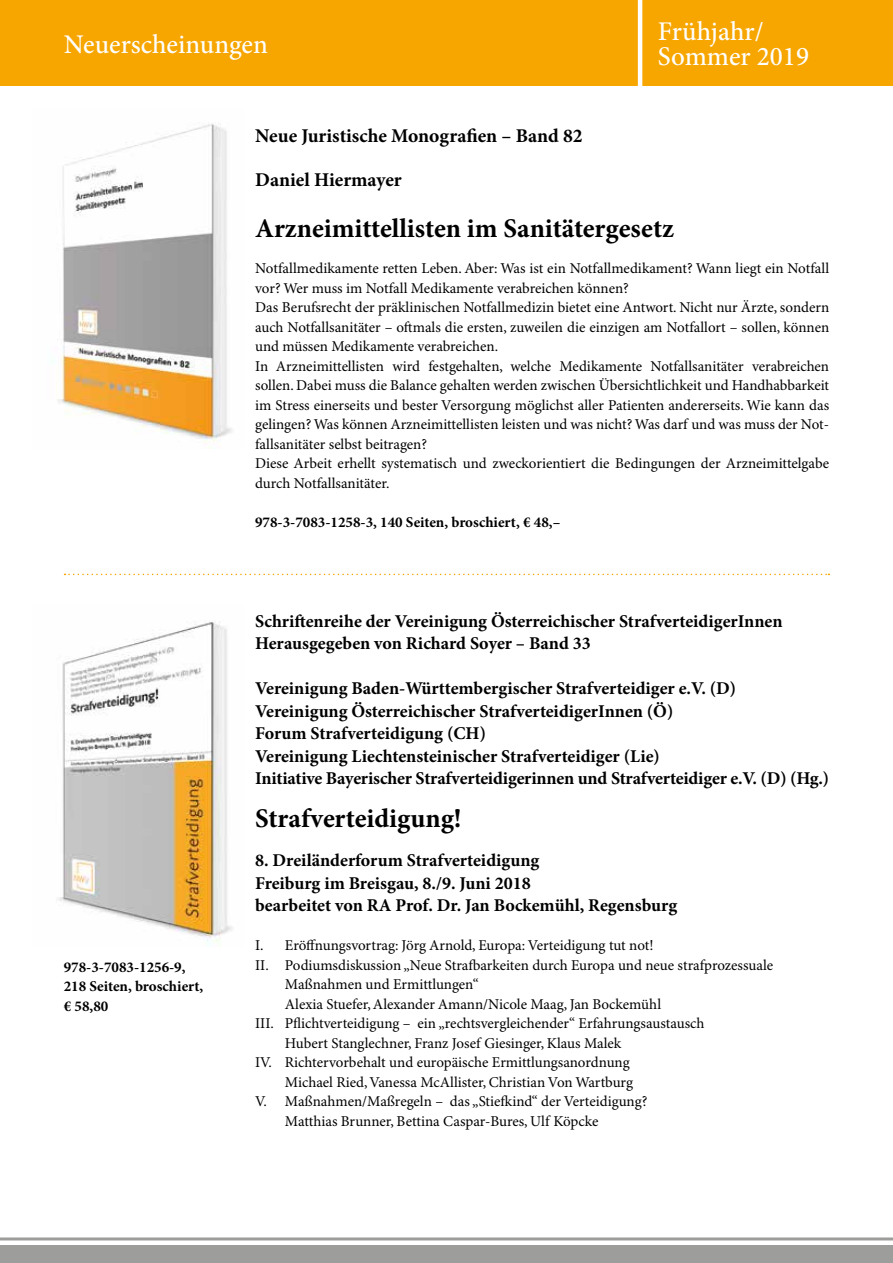
<style>
.page{position:relative;width:893px;height:1263px;background:#fff}
.page>*{position:absolute;margin:0;border:0;box-sizing:border-box;transform-origin:0 0}
.t1{font:700 27px "Minion Pro";color:#000}
.t2{font:500 27px/25.5px "Minion Pro";color:#fff}
.t3{font:700 19.5px "Minion Pro";color:#000}
.t4{font:700 18px/22.5px "Minion Pro";letter-spacing:-.005em;color:#000}
.t5{font:15px/19.5px "Minion Pro";color:#000}
.t6{font:700 15px/19.5px "Minion Pro";color:#000}
</style>
<div class="page">
<div style="left:0;top:1246px;width:893px;height:17px;background:#9d9d9c"></div>
<hr style="left:0;top:1237px;width:893px;height:3px;background:#9d9d9c">
<div style="left:0;top:0;width:893px;height:85px;background:#f7a600"></div>
<hr style="left:638px;top:0;width:4px;height:97px;background:#fff">
<img style="left:57px;top:124px;width:175px;height:324px">
<img style="left:57px;top:621px;width:175px;height:322px">
<svg style="left:65px;top:574px;width:764px;height:1px"></svg>
<h1 class="t2" style="left:64px;top:32px;width:206px">Neuerscheinungen</h1>
<h1 class="t2" style="left:658px;top:18px;width:153px">Frühjahr/<br>Sommer 2019</h1>
<p class="t6" style="left:64px;top:957px;width:141px">978-3-7083-1256-9,<br>218 Seiten, broschiert, € 58,80</p>
<h2 class="t3" style="left:255px;top:122px;width:329px">Neue Juristische Monografien – Band 82</h2>
<h2 class="t3" style="left:255px;top:166px;width:148px">Daniel Hiermayer</h2>
<h1 class="t1" style="left:255px;top:209px;width:421px">Arzneimittellisten im Sanitätergesetz</h1>
<p class="t5" style="left:255px;top:259px;width:576px">Notfallmedikamente retten Leben. Aber: Was ist ein Notfallmedikament? Wann liegt ein Notfall vor? Wer muss im Notfall Medikamente verabreichen können?<br>Das Berufsrecht der präklinischen Notfallmedizin bietet eine Antwort. Nicht nur Ärzte, sondern auch Notfallsanitäter – oftmals die ersten, zuweilen die einzigen am Notfallort – sollen, können und müssen Medikamente verabreichen.<br>In Arzneimittellisten wird festgehalten, welche Medikamente Notfallsanitäter verabreichen sollen. Dabei muss die Balance gehalten werden zwischen Übersichtlichkeit und Handhabbarkeit im Stress einerseits und bester Versorgung möglichst aller Patienten andererseits. Wie kann das gelingen? Was können Arzneimittellisten leisten und was nicht? Was darf und was muss der Not&shy;fallsanitäter selbst beitragen?<br>Diese Arbeit erhellt systematisch und zweckorientiert die Bedingungen der Arzneimittelgabe durch Notfallsanitäter.</p>
<p class="t6" style="left:255px;top:512px;width:307px">978-3-7083-1258-3, 140 Seiten, broschiert, € 48,–</p>
<p class="t4" style="left:255px;top:609px;width:529px">Schriftenreihe der Vereinigung Österreichischer StrafverteidigerInnen<br>Herausgegeben von Richard Soyer – Band 33</p>
<p class="t4" style="left:255px;top:677px;width:576px">Vereinigung Baden-Württembergischer Strafverteidiger e.V. (D)<br>Vereinigung Österreichischer StrafverteidigerInnen (Ö)<br>Forum Strafverteidigung (CH)<br>Vereinigung Liechtensteinischer Strafverteidiger (Lie)<br>Initiative Bayerischer Strafverteidigerinnen und Strafverteidiger e.V. (D) (Hg.)</p>
<h1 class="t1" style="left:255px;top:799px;width:208px">Strafverteidigung!</h1>
<p class="t4" style="left:255px;top:849px;width:424px">8. Dreiländerforum Strafverteidigung<br>Freiburg im Breisgau, 8./9. Juni 2018<br>bearbeitet von RA Prof. Dr. Jan Bockemühl, Regensburg</p>
<p class="t5" style="left:255px;top:936px;width:400px">I. Eröffnungsvortrag: Jörg Arnold, Europa: Verteidigung tut not!</p>
<p class="t5" style="left:255px;top:956px;width:520px">II. Podiumsdiskussion „Neue Strafbarkeiten durch Europa und neue strafprozessuale</p>
<p class="t5" style="left:285px;top:975px;width:195px">Maßnahmen und Ermittlungen“</p>
<p class="t5" style="left:285px;top:995px;width:378px">Alexia Stuefer, Alexander Amann/Nicole Maag, Jan Bockemühl</p>
<p class="t5" style="left:255px;top:1014px;width:451px">III. Pflichtverteidigung – ein „rechtsvergleichender“ Erfahrungsaustausch</p>
<p class="t5" style="left:285px;top:1034px;width:338px">Hubert Stanglechner, Franz Josef Giesinger, Klaus Malek</p>
<p class="t5" style="left:255px;top:1053px;width:376px">IV. Richtervorbehalt und europäische Ermittlungsanordnung</p>
<p class="t5" style="left:285px;top:1073px;width:350px">Michael Ried, Vanessa McAllister, Christian Von Wartburg</p>
<p class="t5" style="left:255px;top:1092px;width:394px">V. Maßnahmen/Maßregeln – das „Stiefkind“ der Verteidigung?</p>
<p class="t5" style="left:285px;top:1112px;width:315px">Matthias Brunner, Bettina Caspar-Bures, Ulf Köpcke</p>
</div>
